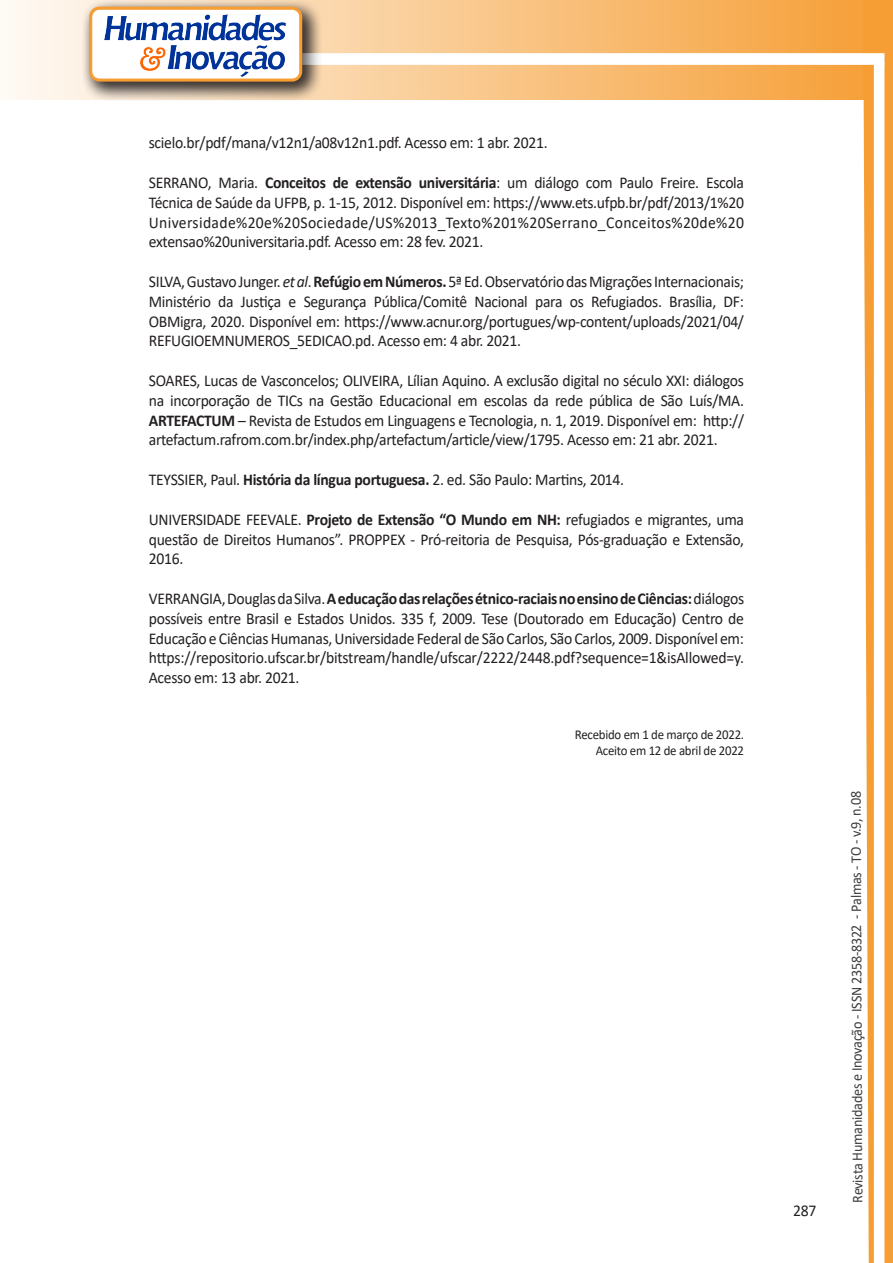
<style>
.page{position:relative;width:893px;height:1263px;background:#fff}
.page>*{position:absolute;margin:0;border:0;box-sizing:border-box;transform-origin:0 0}
.texto{font:16.5px/19.8px "Calibri";letter-spacing:-.02em;color:#231f20;text-align:justify;scale:.95 1}
.t1{font:15px "Calibri";letter-spacing:-.025em;color:#3e3e3f;scale:.95 1}
.texto-2{font:13.5px "Calibri";letter-spacing:-.02em;color:#231f20;scale:.95 1}
.s1{font-weight:700}
.s2{font-style:italic}
</style>
<div class="page">
<svg style="left:5px;top:0;width:858px;height:100px;background:#f9c484"></svg>
<div style="left:302px;top:53px;width:582px;height:12px;background:#fff;border:2px solid #fff"></div>
<svg style="left:863px;top:0;width:30px;height:1263px"></svg>
<div style="left:81px;top:0;width:241px;height:102px;background:#231f20;opacity:.75"></div>
<div style="left:91px;top:8px;width:210px;height:72px;background:#fff;border-radius:9px"></div>
<img style="left:104px;top:14px;width:181px;height:62px">
<div style="left:89px;top:7px;width:213px;height:75px;border:3px solid #f69e34;border-radius:9px"></div>
<p class="texto" style="left:149px;top:133px;width:421px">scielo.br/pdf/mana/v12n1/a08v12n1.pdf. Acesso em: 1 abr. 2021.</p>
<p class="texto" style="left:149px;top:172px;width:628px">SERRANO, Maria. <span class="s1">Conceitos de extensão universitária</span>: um diálogo com Paulo Freire. Escola Técnica de Saúde da UFPB, p. 1-15, 2012. Disponível em: https://www.ets.ufpb.br/pdf/2013/1%20<br>Universidade%20e%20Sociedade/US%2013_Texto%201%20Serrano_Conceitos%20de%20 extensao%20universitaria.pdf. Acesso em: 28 fev. 2021.</p>
<p class="texto" style="left:149px;top:271px;width:628px">SILVA, Gustavo Junger. <span class="s2">et al</span>. <span class="s1">Refúgio em Números.</span> 5ª Ed. Observatório das Migrações Internacionais; Ministério da Justiça e Segurança Pública/Comitê Nacional para os Refugiados. Brasília, DF:<br>OBMigra, 2020. Disponível em: https://www.acnur.org/portugues/wp-content/uploads/2021/04/ REFUGIOEMNUMEROS_5EDICAO.pd. Acesso em: 4 abr. 2021.</p>
<p class="texto" style="left:149px;top:370px;width:628px">SOARES, Lucas de Vasconcelos; OLIVEIRA, Lílian Aquino. A exclusão digital no século XXI: diálogos na incorporação de TICs na Gestão Educacional em escolas da rede pública de São Luís/MA.<br><span class="s1">ARTEFACTUM</span> – Revista de Estudos em Linguagens e Tecnologia, n. 1, 2019. Disponível em: http:// artefactum.rafrom.com.br/index.php/artefactum/article/view/1795. Acesso em: 21 abr. 2021.</p>
<p class="texto" style="left:149px;top:469px;width:502px">TEYSSIER, Paul. <span class="s1">História da língua portuguesa.</span> 2. ed. São Paulo: Martins, 2014.</p>
<p class="texto" style="left:149px;top:509px;width:628px">UNIVERSIDADE FEEVALE. <span class="s1">Projeto de Extensão “O Mundo em NH:</span> refugiados e migrantes, uma questão de Direitos Humanos”. PROPPEX - Pró-reitoria de Pesquisa, Pós-graduação e Extensão, 2016.</p>
<p class="texto" style="left:149px;top:588px;width:628px">VERRANGIA, Douglas da Silva. <span class="s1">A educação das relações étnico-raciais no ensino de Ciências:</span> diálogos possíveis entre Brasil e Estados Unidos. 335 f, 2009. Tese (Doutorado em Educação) Centro de Educação e Ciências Humanas, Universidade Federal de São Carlos, São Carlos, 2009. Disponível em: https://repositorio.ufscar.br/bitstream/handle/ufscar/2222/2448.pdf?sequence=1&amp;isAllowed=y.<br>Acesso em: 13 abr. 2021.</p>
<p class="texto-2" style="left:575px;top:725px;width:180px">Recebido em 1 de março de 2022.</p>
<p class="texto-2" style="left:596px;top:741px;width:158px">Aceito em 12 de abril de 2022</p>
<p class="texto" style="left:793px;top:1200px;width:26px">287</p>
<p class="t1" style="left:846px;top:1203px;width:435px;rotate:-90deg">Revista Humanidades e Inovação - ISSN 2358-8322 - Palmas - TO - v.9, n.08</p>
</div>
